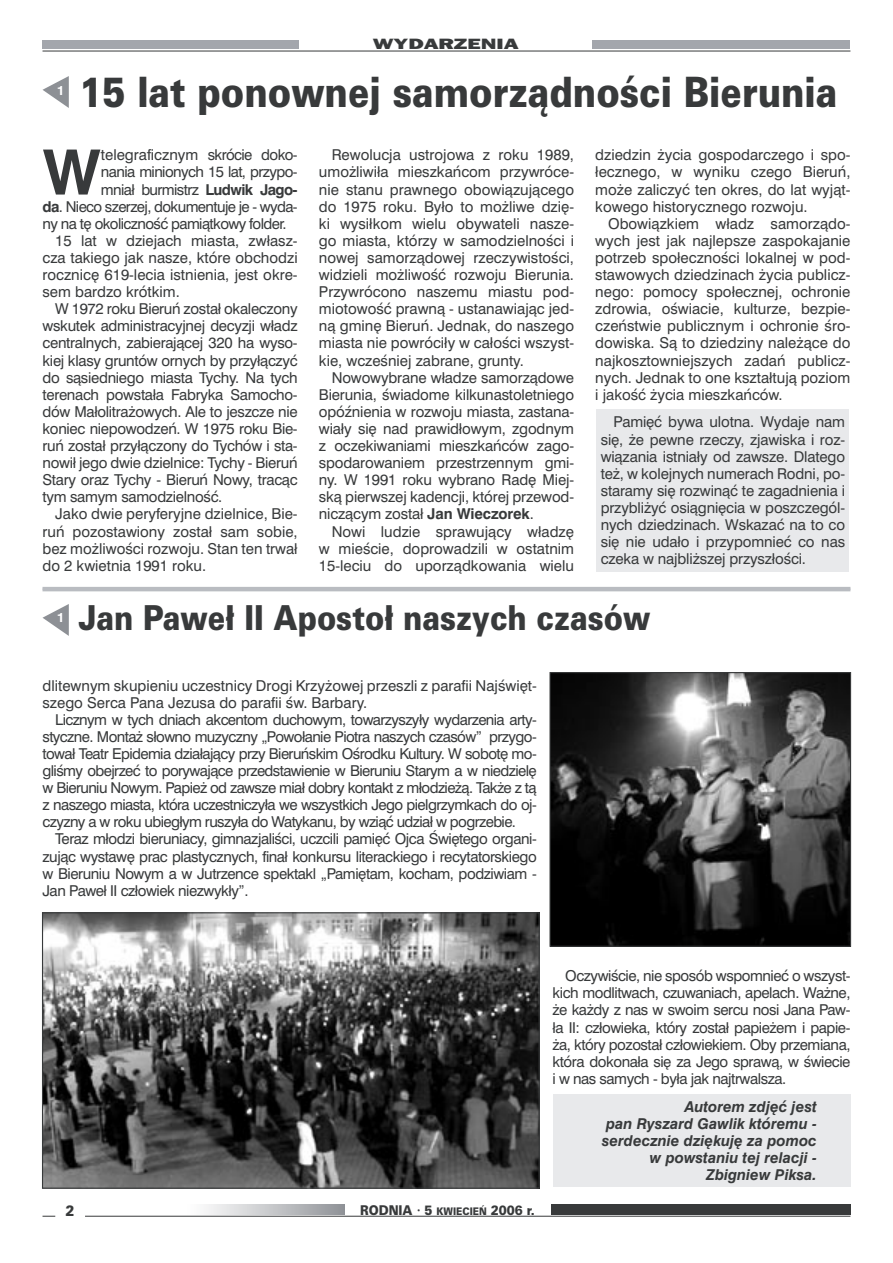
<style>
.page{position:relative;width:893px;height:1263px;background:#fff}
.page>*{position:absolute;margin:0;border:0;box-sizing:border-box;transform-origin:0 0}
.t1{font:62.55px "Swiss 721 AT Bold";color:#383a3b}
.t2{font:42px "Zurich AT Black";color:#383a3b;scale:.85 1}
.t3{font:34.5px "Zurich AT Black";color:#383a3b;scale:.85 1}
.t4{font:15px/17.1px "Swiss 721 AT";letter-spacing:-.02em;color:#383a3b;text-align:justify}
.t5{font:15px/17.1px "Swiss 721 AT";color:#383a3b}
.t6{font:15px "Swiss 721 AT";letter-spacing:-.04em;color:#383a3b}
.t7{font:italic 15px/17.1px "Swiss 721 AT Bold";color:#383a3b;text-align:right}
.t8{font:800 15px "Frankfurt Gothic";color:#383a3b;scale:1.5 1}
.t9{font:15px "Zurich AT Black";color:#383a3b;scale:.9 1}
.t10{font:13.5px "Zurich AT Black";color:#383a3b;scale:.9 1}
.t11{font:12.9px "Swiss 721 AT Bold";color:#fff;scale:1.08 1}
.s1{font-family:"Swiss 721 AT Bold"}
.s2{font-size:10.5px}
</style>
<div class="page">
<hr style="left:85px;top:1216px;width:765px;height:1px;background:#383a3b">
<svg style="left:43px;top:1216px;width:12px;height:1px"></svg>
<div style="left:551px;top:1204px;width:299px;height:11px;background:#383a3b"></div>
<svg style="left:206px;top:1204px;width:138px;height:11px;background:#c3c5c7"></svg>
<hr style="left:43px;top:51px;width:807px;height:1px;background:#383a3b">
<div style="left:43px;top:40px;width:807px;height:9px;background:#a3a6ac"></div>
<div style="left:299px;top:25px;width:293px;height:24px;background:#fff"></div>
<svg style="left:43px;top:76px;width:26px;height:32px"></svg>
<div style="left:596px;top:409px;width:253px;height:162px;background:#e8e9eb"></div>
<hr style="left:43px;top:587px;width:807px;height:4px;background:#b9bcc1">
<div style="left:553px;top:1093px;width:298px;height:93px;background:#e8e9eb"></div>
<svg style="left:43px;top:604px;width:26px;height:32px"></svg>
<img style="left:551px;top:674px;width:298px;height:271px">
<div style="left:549px;top:672px;width:302px;height:275px;border:1px solid #383a3b"></div>
<img style="left:44px;top:914px;width:494px;height:273px">
<div style="left:42px;top:912px;width:498px;height:277px;border:1px solid #383a3b"></div>
<p class="t11" style="left:57px;top:82px;width:9px">1</p>
<p class="t8" style="left:373px;top:35px;width:99px">WYDARZENIA</p>
<h2 class="t2" style="left:79px;top:67px;width:894px">15 lat ponownej samorządności Bierunia</h2>
<h1 class="t1" style="left:43px;top:135px;width:60px">W</h1>
<p class="t5" style="left:101px;top:146px;width:198px">telegraficznym skrócie doko-</p>
<p class="t6" style="left:101px;top:163px;width:198px">nania minionych 15 lat, przypo-</p>
<p class="t6" style="left:101px;top:180px;width:198px">mniał burmistrz <span class="s1">Ludwik Jago-</span></p>
<p class="t6" style="left:43px;top:197px;width:257px"><span class="s1">da</span>. Nieco szerzej, dokumentuje je - wyda-</p>
<p class="t6" style="left:43px;top:215px;width:246px">ny na tę okoliczność pamiątkowy folder.</p>
<p class="t5" style="left:55px;top:232px;width:244px">15 lat w dziejach miasta, zwłasz-</p>
<p class="t5" style="left:43px;top:249px;width:257px">cza takiego jak nasze, które obchodzi</p>
<p class="t5" style="left:43px;top:266px;width:257px">rocznicę 619-lecia istnienia, jest okre-</p>
<p class="t5" style="left:43px;top:283px;width:139px">sem bardzo krótkim.</p>
<p class="t4" style="left:55px;top:300px;width:244px">W 1972 roku Bieruń został okaleczony</p>
<p class="t4" style="left:43px;top:317px;width:257px">wskutek administracyjnej decyzji władz</p>
<p class="t4" style="left:43px;top:335px;width:257px">centralnych, zabierającej 320 ha wyso-</p>
<p class="t4" style="left:43px;top:352px;width:257px">kiej klasy gruntów ornych by przyłączyć</p>
<p class="t4" style="left:43px;top:369px;width:257px">do sąsiedniego miasta Tychy. Na tych</p>
<p class="t4" style="left:43px;top:386px;width:257px">terenach powstała Fabryka Samocho-</p>
<p class="t4" style="left:43px;top:403px;width:257px">dów Małolitrażowych. Ale to jeszcze nie</p>
<p class="t4" style="left:43px;top:420px;width:257px">koniec niepowodzeń. W 1975 roku Bie-</p>
<p class="t4" style="left:43px;top:437px;width:257px">ruń został przyłączony do Tychów i sta-</p>
<p class="t4" style="left:43px;top:454px;width:257px">nowił jego dwie dzielnice: Tychy - Bieruń</p>
<p class="t4" style="left:43px;top:471px;width:257px">Stary oraz Tychy - Bieruń Nowy, tracąc</p>
<p class="t4" style="left:43px;top:488px;width:181px">tym samym samodzielność.</p>
<p class="t5" style="left:55px;top:506px;width:244px">Jako dwie peryferyjne dzielnice, Bie-</p>
<p class="t5" style="left:43px;top:523px;width:257px">ruń pozostawiony został sam sobie,</p>
<p class="t5" style="left:43px;top:540px;width:257px">bez możliwości rozwoju. Stan ten trwał</p>
<p class="t5" style="left:43px;top:557px;width:165px">do 2 kwietnia 1991 roku.</p>
<p class="t4" style="left:319px;top:146px;width:257px;text-indent:13px">Rewolucja ustrojowa z roku 1989, umożliwiła mieszkańcom przywróce&shy;nie stanu prawnego obowiązującego do 1975 roku. Było to możliwe dzię&shy;ki wysiłkom wielu obywateli nasze&shy;go miasta, którzy w samodzielności i nowej samorządowej rzeczywistości, widzieli możliwość rozwoju Bierunia.<br>Przywrócono naszemu miastu pod&shy;miotowość prawną - ustanawiając jed&shy;ną gminę Bieruń. Jednak, do naszego miasta nie powróciły w całości wszyst&shy;kie, wcześniej zabrane, grunty.</p>
<p class="t4" style="left:319px;top:369px;width:257px;text-indent:13px">Nowowybrane władze samorządowe Bierunia, świadome kilkunastoletniego opóźnienia w rozwoju miasta, zastana&shy;wiały się nad prawidłowym, zgodnym z oczekiwaniami mieszkańców zago&shy;spodarowaniem przestrzennym gmi&shy;ny. W 1991 roku wybrano Radę Miej&shy;ską pierwszej kadencji, której przewod&shy;niczącym został <span class="s1">Jan Wieczorek</span>.</p>
<p class="t4" style="left:319px;top:523px;width:257px;text-indent:13px">Nowi ludzie sprawujący władzę w mieście, doprowadzili w ostatnim 15-leciu do uporządkowania wielu</p>
<p class="t4" style="left:595px;top:146px;width:257px">dziedzin życia gospodarczego i spo&shy;łecznego, w wyniku czego Bieruń, może zaliczyć ten okres, do lat wyjąt&shy;kowego historycznego rozwoju.</p>
<p class="t4" style="left:595px;top:215px;width:257px;text-indent:13px">Obowiązkiem władz samorządo&shy;wych jest jak najlepsze zaspokajanie potrzeb społeczności lokalnej w pod&shy;stawowych dziedzinach życia publicz&shy;nego: pomocy społecznej, ochronie zdrowia, oświacie, kulturze, bezpie&shy;czeństwie publicznym i ochronie śro&shy;dowiska. Są to dziedziny należące do najkosztowniejszych zadań publicz&shy;nych. Jednak to one kształtują poziom i jakość życia mieszkańców.</p>
<p class="t4" style="left:601px;top:413px;width:246px;text-indent:13px">Pamięć bywa ulotna. Wydaje nam się, że pewne rzeczy, zjawiska i roz&shy;wiązania istniały od zawsze. Dlatego też, w kolejnych numerach Rodni, po&shy;staramy się rozwinąć te zagadnienia i przybliżyć osiągnięcia w poszczegól&shy;nych dziedzinach. Wskazać na to co się nie udało i przypomnieć co nas czeka w najbliższej przyszłości.</p>
<p class="t11" style="left:57px;top:610px;width:9px">1</p>
<h3 class="t3" style="left:79px;top:597px;width:674px">Jan Paweł II Apostoł naszych czasów</h3>
<p class="t5" style="left:43px;top:677px;width:496px">dlitewnym skupieniu uczestnicy Drogi Krzyżowej przeszli z parafii Najświęt&shy;szego Serca Pana Jezusa do parafii św. Barbary.</p>
<p class="t4" style="left:43px;top:711px;width:496px;text-indent:13px">Licznym w tych dniach akcentom duchowym, towarzyszyły wydarzenia arty&shy;styczne. Montaż słowno muzyczny „Powołanie Piotra naszych czasów” przygo&shy;tował Teatr Epidemia działający przy Bieruńskim Ośrodku Kultury. W sobotę mo&shy;gliśmy obejrzeć to porywające przedstawienie w Bieruniu Starym a w niedzielę w Bieruniu Nowym. Papież od zawsze miał dobry kontakt z młodzieżą. Także z tą z naszego miasta, która uczestniczyła we wszystkich Jego pielgrzymkach do oj&shy;czyzny a w roku ubiegłym ruszyła do Watykanu, by wziąć udział w pogrzebie.</p>
<p class="t4" style="left:43px;top:830px;width:496px;text-indent:13px">Teraz młodzi bieruniacy, gimnazjaliści, uczcili pamięć Ojca Świętego organi&shy;zując wystawę prac plastycznych, finał konkursu literackiego i recytatorskiego w Bieruniu Nowym a w Jutrzence spektakl „Pamiętam, kocham, podziwiam - Jan Paweł II człowiek niezwykły”.</p>
<p class="t9" style="left:65px;top:1202px;width:11px">2</p>
<p class="t10" style="left:360px;top:1202px;width:196px">RODNIA · 5 <span class="s2">KWIECIEŃ</span> 2006 r.</p>
<p class="t4" style="left:552px;top:967px;width:299px;text-indent:13px">Oczywiście, nie sposób wspomnieć o wszyst&shy;kich modlitwach, czuwaniach, apelach. Ważne, że każdy z nas w swoim sercu nosi Jana Paw&shy;ła II: człowieka, który został papieżem i papie&shy;ża, który pozostał człowiekiem. Oby przemiana, która dokonała się za Jego sprawą, w świecie i w nas samych - była jak najtrwalsza.</p>
<p class="t7" style="left:602px;top:1098px;width:217px">Autorem zdjęć jest<br>pan Ryszard Gawlik któremu - serdecznie dziękuję za pomoc w powstaniu tej relacji -<br>Zbigniew Piksa.</p>
</div>
